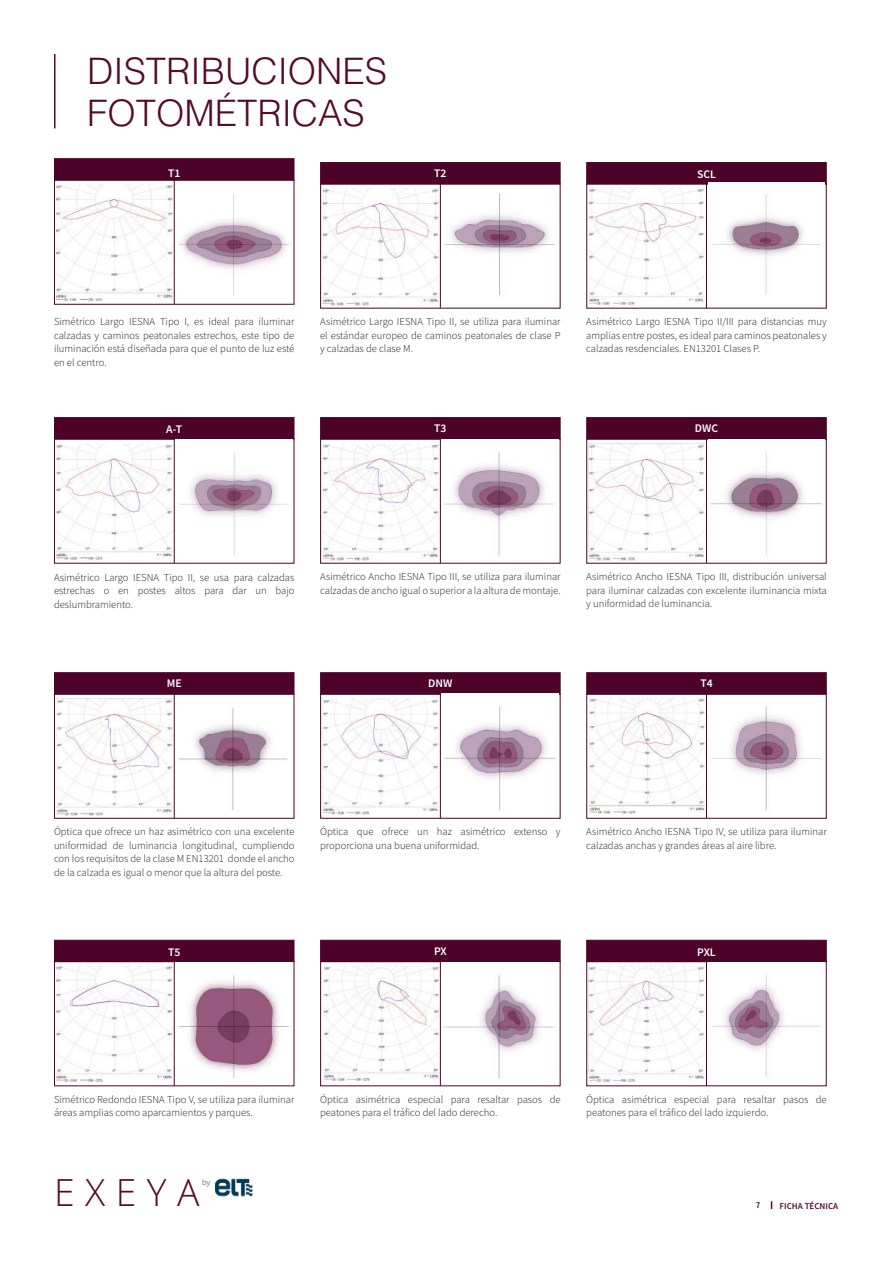
<style>
.page{position:relative;width:893px;height:1263px;background:#fff}
.page>*{position:absolute;margin:0;border:0;box-sizing:border-box;transform-origin:0 0}
.t1{font:300 37.35px "Open Sans";letter-spacing:.28em;color:#530d2a}
.t2{font:300 36.45px/42px "Helvetica LT Std";color:#530d2a}
.t3{font:600 11.55px "Source Sans Pro";color:#fff}
.t4{font:300 10.65px/13.5px "Source Sans Pro";color:#231f20;text-align:justify}
.t5{font:600 9px "Source Sans Pro";color:#530d2a}
.t6{font:300 7.65px "Open Sans";color:#003a5c}
</style>
<div class="page">
<img style="left:215px;top:1178px;width:38px;height:19px">
<hr style="left:54px;top:54px;width:2px;height:74px;background:#530d2a">
<div style="left:54px;top:158px;width:240px;height:23px;background:#4c0229;border:1px solid #4c0229"></div>
<div style="left:54px;top:179px;width:240px;height:126px;border:1px solid #4c0229"></div>
<hr style="left:174px;top:176px;width:1px;height:128px;background:#4c0229">
<img style="left:56px;top:184px;width:117px;height:118px">
<img style="left:178px;top:193px;width:112px;height:103px">
<div style="left:320px;top:162px;width:241px;height:22px;background:#4c0229"></div>
<div style="left:320px;top:183px;width:241px;height:126px;border:1px solid #4c0229"></div>
<hr style="left:440px;top:180px;width:1px;height:128px;background:#4c0229">
<img style="left:322px;top:188px;width:117px;height:117px">
<img style="left:444px;top:193px;width:111px;height:103px">
<div style="left:586px;top:162px;width:241px;height:22px;background:#4c0229;border:1px solid #4c0229"></div>
<div style="left:586px;top:183px;width:241px;height:126px;border:1px solid #4c0229"></div>
<hr style="left:706px;top:180px;width:1px;height:128px;background:#4c0229">
<img style="left:588px;top:188px;width:117px;height:117px">
<img style="left:708px;top:183px;width:117px;height:112px">
<div style="left:320px;top:417px;width:241px;height:23px;background:#4c0229;border:1px solid #4c0229"></div>
<div style="left:320px;top:438px;width:241px;height:126px;border:1px solid #4c0229"></div>
<hr style="left:440px;top:435px;width:1px;height:128px;background:#4c0229">
<img style="left:322px;top:443px;width:117px;height:117px">
<img style="left:442px;top:439px;width:117px;height:116px">
<div style="left:54px;top:417px;width:240px;height:23px;background:#4c0229;border:1px solid #4c0229"></div>
<div style="left:54px;top:438px;width:240px;height:126px;border:1px solid #4c0229"></div>
<hr style="left:174px;top:435px;width:1px;height:128px;background:#4c0229">
<img style="left:56px;top:443px;width:116px;height:117px">
<img style="left:176px;top:439px;width:116px;height:117px">
<div style="left:586px;top:417px;width:241px;height:23px;background:#4c0229;border:1px solid #4c0229"></div>
<div style="left:586px;top:438px;width:241px;height:126px;border:1px solid #4c0229"></div>
<hr style="left:706px;top:435px;width:1px;height:128px;background:#4c0229">
<img style="left:588px;top:443px;width:117px;height:117px">
<img style="left:708px;top:439px;width:117px;height:116px">
<div style="left:54px;top:672px;width:240px;height:23px;background:#4c0229;border:1px solid #4c0229"></div>
<div style="left:54px;top:693px;width:240px;height:126px;border:1px solid #4c0229"></div>
<hr style="left:174px;top:690px;width:1px;height:128px;background:#4c0229">
<img style="left:56px;top:698px;width:117px;height:117px">
<img style="left:178px;top:708px;width:110px;height:102px">
<div style="left:320px;top:672px;width:241px;height:23px;background:#4c0229;border:1px solid #4c0229"></div>
<div style="left:320px;top:693px;width:241px;height:126px;border:1px solid #4c0229"></div>
<hr style="left:440px;top:690px;width:1px;height:128px;background:#4c0229">
<img style="left:322px;top:698px;width:117px;height:117px">
<img style="left:442px;top:694px;width:117px;height:117px">
<div style="left:586px;top:672px;width:241px;height:23px;background:#4c0229;border:1px solid #4c0229"></div>
<div style="left:586px;top:693px;width:241px;height:126px;border:1px solid #4c0229"></div>
<hr style="left:706px;top:690px;width:1px;height:128px;background:#4c0229">
<img style="left:589px;top:698px;width:115px;height:116px">
<img style="left:711px;top:707px;width:111px;height:104px">
<div style="left:320px;top:940px;width:241px;height:22px;background:#4c0229;border:1px solid #4c0229"></div>
<div style="left:320px;top:961px;width:241px;height:125px;border:1px solid #4c0229"></div>
<hr style="left:440px;top:957px;width:1px;height:129px;background:#4c0229">
<img style="left:323px;top:965px;width:115px;height:116px">
<img style="left:442px;top:962px;width:117px;height:117px">
<div style="left:586px;top:940px;width:241px;height:22px;background:#4c0229;border:1px solid #4c0229"></div>
<div style="left:586px;top:961px;width:241px;height:125px;border:1px solid #4c0229"></div>
<hr style="left:706px;top:957px;width:1px;height:129px;background:#4c0229">
<img style="left:588px;top:965px;width:117px;height:117px">
<img style="left:712px;top:975px;width:109px;height:102px">
<div style="left:54px;top:940px;width:240px;height:22px;background:#4c0229;border:1px solid #4c0229"></div>
<div style="left:54px;top:961px;width:240px;height:125px;border:1px solid #4c0229"></div>
<hr style="left:174px;top:957px;width:1px;height:129px;background:#4c0229">
<img style="left:56px;top:965px;width:116px;height:118px">
<img style="left:178px;top:975px;width:112px;height:103px">
<h2 class="t2" style="left:87px;top:50px;width:301px">DISTRIBUCIONES<br>FOTOMÉTRICAS</h2>
<p class="t3" style="left:168px;top:166px;width:14px">T1</p>
<p class="t3" style="left:434px;top:166px;width:14px">T2</p>
<p class="t3" style="left:697px;top:166px;width:20px">SCL</p>
<p class="t4" style="left:54px;top:315px;width:242px">Simétrico Largo IESNA Tipo I, es ideal para iluminar calzadas y caminos peatonales estrechos, este tipo de iluminación está diseñada para que el punto de luz esté en el centro.</p>
<p class="t4" style="left:320px;top:315px;width:242px">Asimétrico Largo IESNA Tipo II, se utiliza para iluminar el estándar europeo de caminos peatonales de clase P y calzadas de clase M.</p>
<p class="t3" style="left:166px;top:422px;width:17px">A-T</p>
<p class="t3" style="left:434px;top:421px;width:14px">T3</p>
<p class="t4" style="left:586px;top:315px;width:242px">Asimétrico Largo IESNA Tipo II/III para distancias muy amplias entre postes, es ideal para caminos peatonales y calzadas resdenciales. EN13201 Clases P.</p>
<p class="t3" style="left:695px;top:421px;width:25px">DWC</p>
<p class="t4" style="left:54px;top:571px;width:242px">Asimétrico Largo IESNA Tipo II, se usa para calzadas estrechas o en postes altos para dar un bajo deslumbramiento.</p>
<p class="t4" style="left:320px;top:570px;width:242px">Asimétrico Ancho IESNA Tipo III, se utiliza para iluminar calzadas de ancho igual o superior a la altura de montaje.</p>
<p class="t4" style="left:586px;top:570px;width:242px">Asimétrico Ancho IESNA Tipo III, distribución universal para iluminar calzadas con excelente iluminancia mixta y uniformidad de luminancia.</p>
<p class="t3" style="left:167px;top:676px;width:16px">ME</p>
<p class="t3" style="left:428px;top:676px;width:26px">DNW</p>
<p class="t3" style="left:700px;top:676px;width:14px">T4</p>
<p class="t4" style="left:54px;top:825px;width:242px">Óptica que ofrece un haz asimétrico con una excelente uniformidad de luminancia longitudinal, cumpliendo con los requisitos de la clase M EN13201 donde el ancho de la calzada es igual o menor que la altura del poste.</p>
<p class="t4" style="left:320px;top:825px;width:242px">Óptica que ofrece un haz asimétrico extenso y proporciona una buena uniformidad.</p>
<p class="t4" style="left:586px;top:825px;width:242px">Asimétrico Ancho IESNA Tipo IV, se utiliza para iluminar calzadas anchas y grandes áreas al aire libre.</p>
<p class="t3" style="left:168px;top:944px;width:14px">T5</p>
<p class="t3" style="left:434px;top:943px;width:14px">PX</p>
<p class="t3" style="left:697px;top:944px;width:20px">PXL</p>
<p class="t4" style="left:54px;top:1092px;width:242px">Simétrico Redondo IESNA Tipo V, se utiliza para iluminar áreas amplias como aparcamientos y parques.</p>
<h1 class="t1" style="left:54px;top:1167px;width:147px">EXEYA</h1>
<p class="t6" style="left:202px;top:1177px;width:10px">by</p>
<p class="t4" style="left:320px;top:1092px;width:242px">Óptica asimétrica especial para resaltar pasos de peatones para el tráfico del lado derecho.</p>
<p class="t4" style="left:586px;top:1092px;width:242px">Óptica asimétrica especial para resaltar pasos de peatones para el tráfico del lado izquierdo.</p>
<p class="t5" style="left:756px;top:1199px;width:6px">7</p>
<p class="t5" style="left:779px;top:1199px;width:60px">FICHA TÉCNICA</p>
</div>
